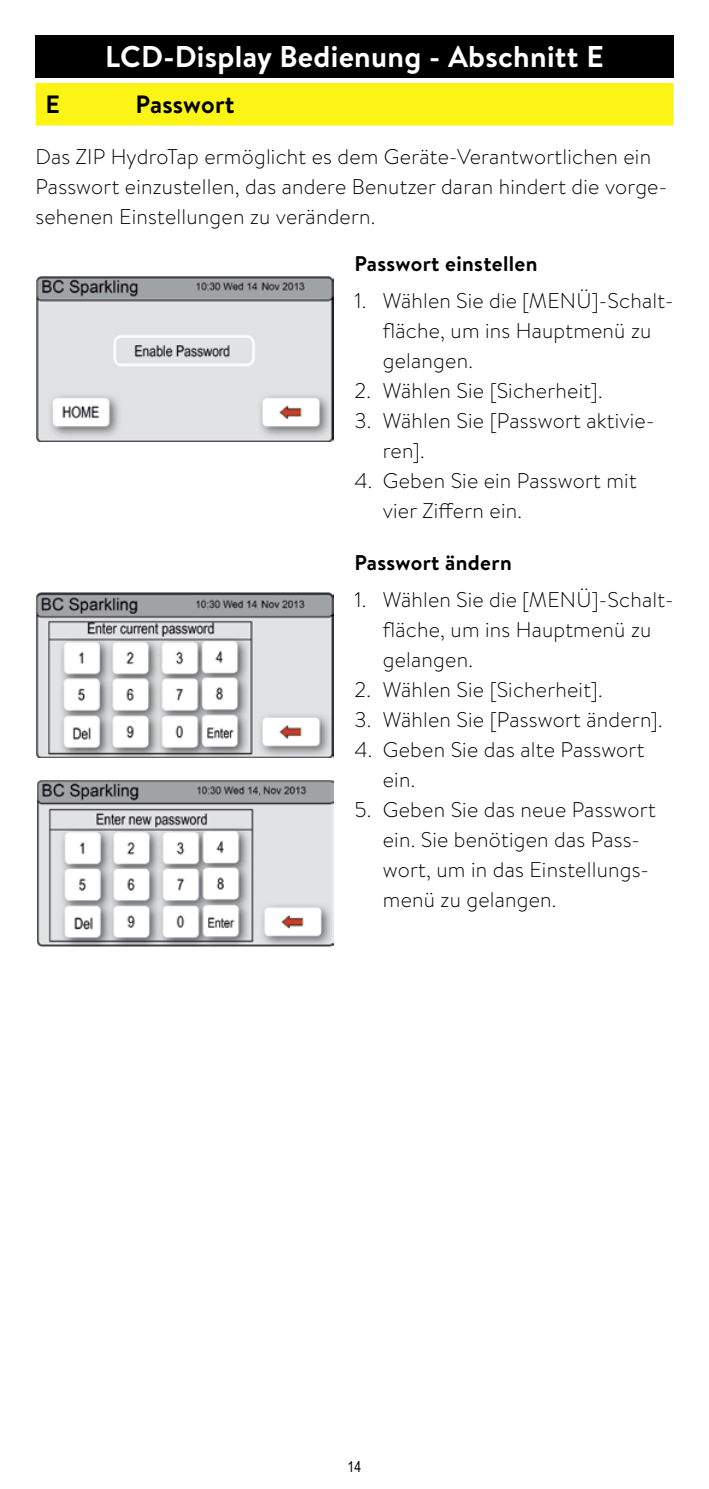
<style>
.page{position:relative;width:709px;height:1489px;background:#fff}
.page>*{position:absolute;margin:0;border:0;box-sizing:border-box;transform-origin:0 0}
.t1{font:700 30px "Brandon Text";letter-spacing:.01em;color:#fff}
.t2{font:700 25px "Brandon Text";letter-spacing:.01em;color:#000}
.t3{font:300 21.25px/30px "Brandon Text";letter-spacing:.01em;color:#000}
.t4{font:700 21.25px "Brandon Text";letter-spacing:.015em;color:#000}
.t5{font:15px "Arial Narrow";color:#000}
</style>
<div class="page">
<img style="left:36px;top:276px;width:297px;height:165px">
<img style="left:35px;top:592px;width:298px;height:165px">
<img style="left:37px;top:780px;width:296px;height:166px">
<div style="left:35px;top:35px;width:638px;height:43px;background:#000"></div>
<div style="left:35px;top:83px;width:638px;height:42px;background:#fbf415"></div>
<h1 class="t1" style="left:105px;top:36px;width:500px">LCD-Display Bedienung - Abschnitt E</h1>
<p class="t2" style="left:45px;top:87px;width:16px">E</p>
<p class="t2" style="left:135px;top:87px;width:101px">Passwort</p>
<p class="t3" style="left:35px;top:140px;width:633px">Das ZIP HydroTap ermöglicht es dem Geräte-Verantwortlichen ein<br>Passwort einzustellen, das andere Benutzer daran hindert die vorge&shy;sehenen Einstellungen zu verändern.</p>
<p class="t4" style="left:354px;top:249px;width:184px">Passwort einstellen</p>
<p class="t3" style="left:383px;top:285px;width:292px;text-indent:-28px">1. Wählen Sie die [MENÜ]-Schalt&shy;fläche, um ins Hauptmenü zu gelangen.</p>
<p class="t3" style="left:354px;top:375px;width:249px">2. Wählen Sie [Sicherheit].</p>
<p class="t3" style="left:383px;top:405px;width:273px;text-indent:-28px">3. Wählen Sie [Passwort aktivie&shy;ren].</p>
<p class="t3" style="left:383px;top:465px;width:255px;text-indent:-28px">4. Geben Sie ein Passwort mit vier Ziffern ein.</p>
<p class="t4" style="left:354px;top:547px;width:159px">Passwort ändern</p>
<p class="t3" style="left:383px;top:584px;width:292px;text-indent:-28px">1. Wählen Sie die [MENÜ]-Schalt&shy;fläche, um ins Hauptmenü zu gelangen.</p>
<p class="t3" style="left:354px;top:674px;width:249px">2. Wählen Sie [Sicherheit].</p>
<p class="t3" style="left:354px;top:704px;width:309px">3. Wählen Sie [Passwort ändern].</p>
<p class="t3" style="left:383px;top:734px;width:263px;text-indent:-28px">4. Geben Sie das alte Passwort ein.</p>
<p class="t3" style="left:383px;top:794px;width:274px;text-indent:-28px">5. Geben Sie das neue Passwort ein. Sie benötigen das Pass&shy;wort, um in das Einstellungs&shy;menü zu gelangen.</p>
<p class="t5" style="left:347px;top:1454px;width:15px">14</p>
</div>
